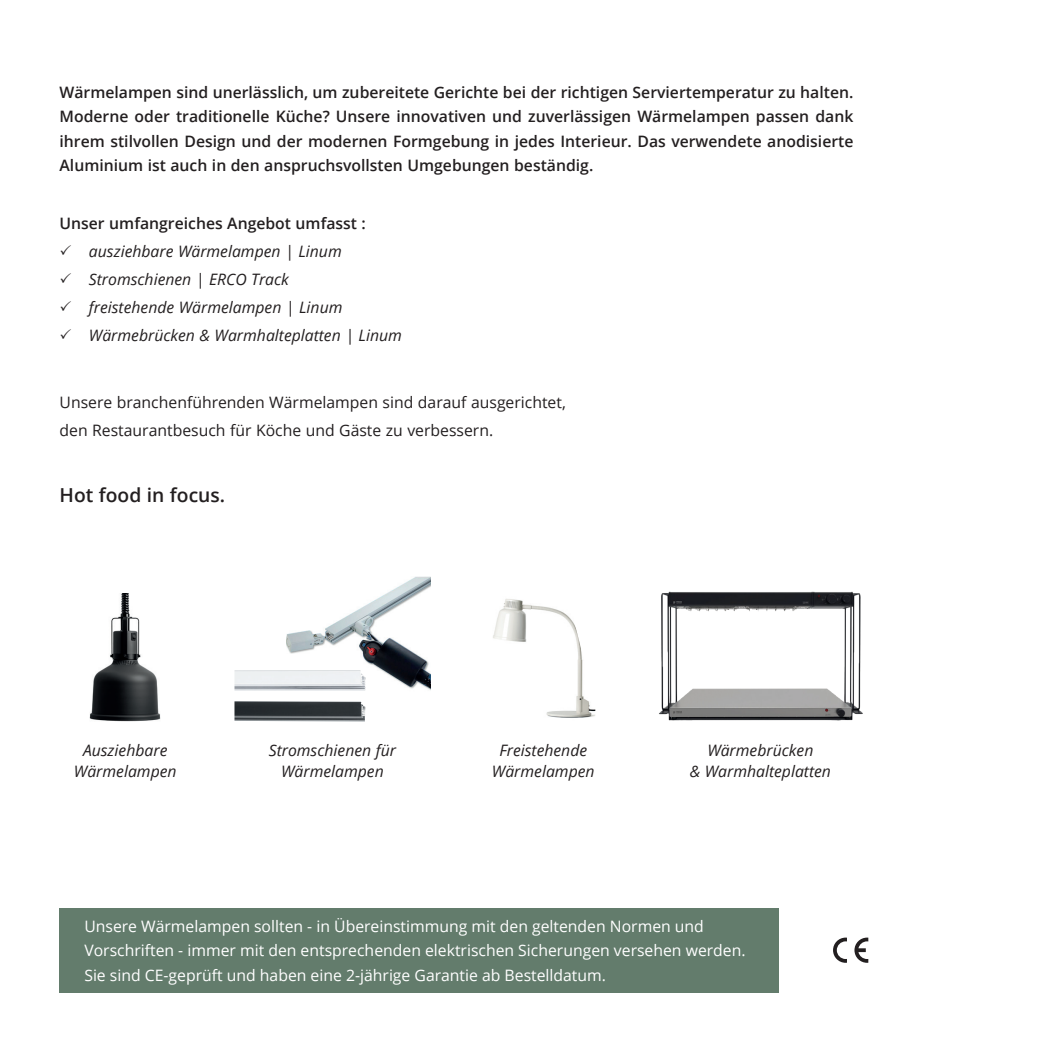
<style>
.page{position:relative;width:1042px;height:1042px;background:#fff}
.page>*{position:absolute;margin:0;border:0;box-sizing:border-box;transform-origin:0 0}
.t1{font:600 19.25px "Open Sans";color:#231f20}
.t2{font:600 15.75px/24.5px "Open Sans";color:#231f20;text-align:justify}
.t3{font:italic 15.75px/21px "Open Sans";color:#231f20;text-align:center}
.t4{font:15.75px/24.5px "Open Sans";color:#fff}
.t5{font:15.75px/28px "Open Sans";color:#231f20}
</style>
<div class="page">
<div style="left:60px;top:908px;width:719px;height:84px;background:#637c6c"></div>
<img style="left:90px;top:593px;width:71px;height:129px">
<img style="left:493px;top:599px;width:102px;height:119px">
<img style="left:286px;top:577px;width:144px;height:114px">
<img style="left:234px;top:670px;width:131px;height:20px">
<img style="left:234px;top:701px;width:131px;height:20px">
<img style="left:659px;top:591px;width:204px;height:130px">
<svg style="left:854px;top:937px;width:14px;height:26px"></svg>
<svg style="left:833px;top:937px;width:14px;height:26px"></svg>
<p class="t2" style="left:60px;top:79px;width:795px">Wärmelampen sind unerlässlich, um zubereitete Gerichte bei der richtigen Serviertemperatur zu halten.<br>Moderne oder traditionelle Küche? Unsere innovativen und zuverlässigen Wärmelampen passen dank ihrem stilvollen Design und der modernen Formgebung in jedes Interieur. Das verwendete anodisierte Aluminium ist auch in den anspruchsvollsten Umgebungen beständig.</p>
<p class="t2" style="left:60px;top:211px;width:308px">Unser umfangreiches Angebot umfasst :</p>
<p class="t3" style="left:89px;top:237px;width:314px;line-height:28px;text-align:left">ausziehbare Wärmelampen | Linum Stromschienen | ERCO Track<br>freistehende Wärmelampen | Linum Wärmebrücken &amp; Warmhalteplatten | Linum</p>
<p class="t5" style="left:60px;top:387px;width:508px">Unsere branchenführenden Wärmelampen sind darauf ausgerichtet, den Restaurantbesuch für Köche und Gäste zu verbessern.</p>
<p class="t1" style="left:60px;top:482px;width:167px">Hot food in focus.</p>
<p class="t3" style="left:269px;top:740px;width:129px">Stromschienen für<br>Wärmelampen</p>
<p class="t3" style="left:74px;top:740px;width:104px">Ausziehbare<br>Wärmelampen</p>
<p class="t3" style="left:492px;top:740px;width:104px">Freistehende<br>Wärmelampen</p>
<p class="t3" style="left:690px;top:740px;width:143px">Wärmebrücken<br>&amp; Warmhalteplatten</p>
<p class="t4" style="left:84px;top:913px;width:663px">Unsere Wärmelampen sollten - in Übereinstimmung mit den geltenden Normen und<br>Vorschriften - immer mit den entsprechenden elektrischen Sicherungen versehen werden.<br>Sie sind CE-geprüft und haben eine 2-jährige Garantie ab Bestelldatum.</p>
</div>
